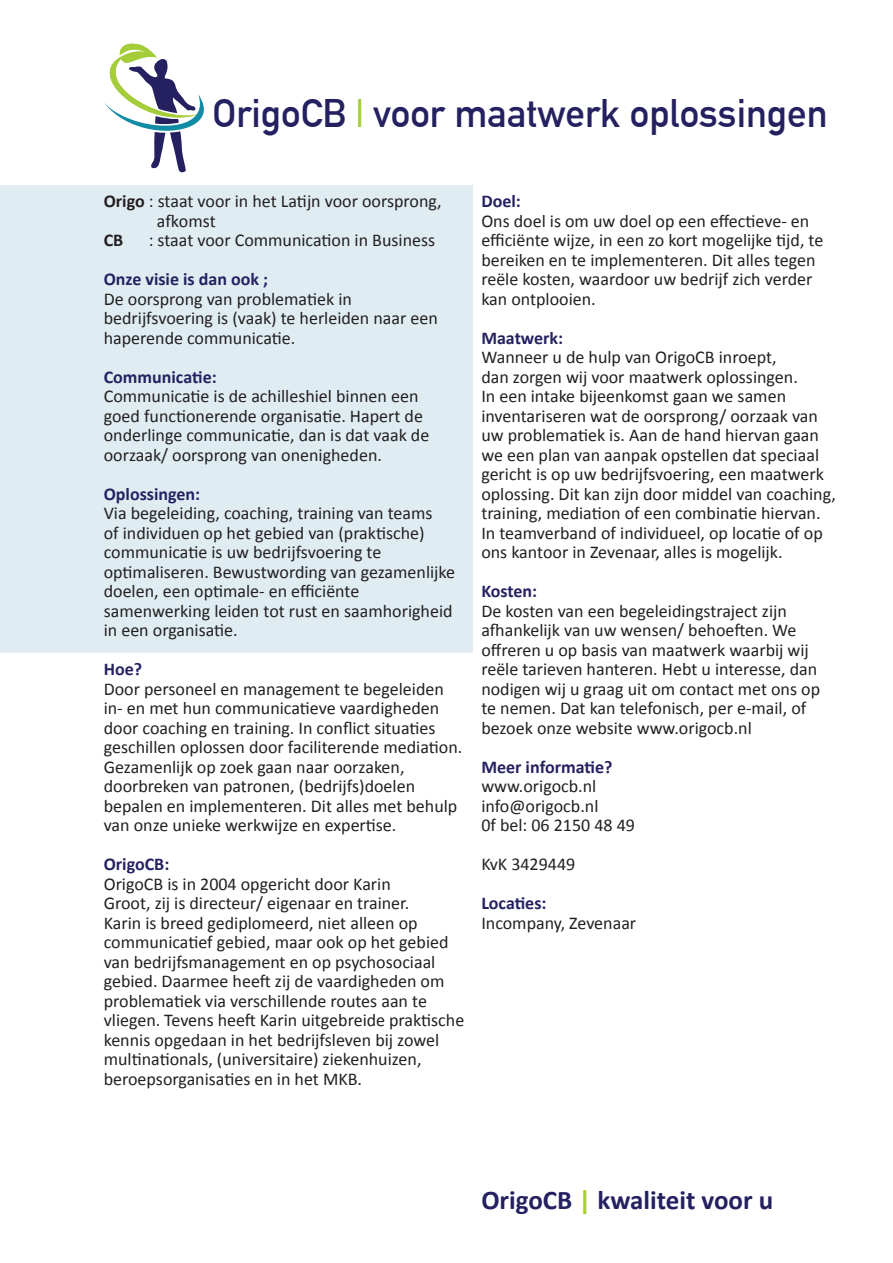
<style>
.page{position:relative;width:893px;height:1263px;background:#fff}
.page>*{position:absolute;margin:0;border:0;box-sizing:border-box;transform-origin:0 0}
.t1{font:700 39px "DIN Alternate";color:#252161}
.t2{font:700 27px "Calibri";color:#252161}
.t3{font:18px/19.5px "Calibri";color:#231f20}
.t4{font:700 18px "Calibri";color:#252161}
.t5{font:700 18px "Calibri";color:#231f20}
.s1{color:#a6ce39}
.s2{font-weight:700}
</style>
<div class="page">
<div style="left:0;top:185px;width:473px;height:468px;background:#dfedf2"></div>
<svg style="left:104px;top:43px;width:100px;height:129px"></svg>
<h1 class="t1" style="left:213px;top:84px;width:616px">OrigoCB <span class="s1">|</span> voor maatwerk oplossingen</h1>
<p class="t3" style="left:157px;top:191px;width:286px;text-indent:-53px"><span class="s2">Origo</span> : staat voor in het Latijn voor oorsprong, afkomst</p>
<p class="t5" style="left:104px;top:228px;width:21px">CB</p>
<p class="t3" style="left:149px;top:230px;width:288px">: staat voor Communication in Business</p>
<p class="t4" style="left:104px;top:267px;width:166px">Onze visie is dan ook ;</p>
<p class="t3" style="left:104px;top:289px;width:336px">De oorsprong van problematiek in bedrijfsvoering is (vaak) te herleiden naar een haperende communicatie.</p>
<p class="t4" style="left:104px;top:364px;width:114px">Communicatie:</p>
<p class="t3" style="left:104px;top:386px;width:327px">Communicatie is de achilleshiel binnen een goed functionerende organisatie. Hapert de onderlinge communicatie, dan is dat vaak de oorzaak/ oorsprong van onenigheden.</p>
<p class="t4" style="left:104px;top:481px;width:98px">Oplossingen:</p>
<p class="t3" style="left:104px;top:503px;width:353px">Via begeleiding, coaching, training van teams<br>of individuen op het gebied van (praktische) communicatie is uw bedrijfsvoering te optimaliseren. Bewustwording van gezamenlijke doelen, een optimale- en efficiënte samenwerking leiden tot rust en saamhorigheid in een organisatie.</p>
<p class="t4" style="left:104px;top:657px;width:40px">Hoe?</p>
<p class="t3" style="left:104px;top:679px;width:360px">Door personeel en management te begeleiden in- en met hun communicatieve vaardigheden door coaching en training. In conflict situaties geschillen oplossen door faciliterende mediation.<br>Gezamenlijk op zoek gaan naar oorzaken, doorbreken van patronen, (bedrijfs)doelen bepalen en implementeren. Dit alles met behulp van onze unieke werkwijze en expertise.</p>
<p class="t4" style="left:104px;top:852px;width:67px">OrigoCB:</p>
<p class="t3" style="left:104px;top:874px;width:362px">OrigoCB is in 2004 opgericht door Karin<br>Groot, zij is directeur/ eigenaar en trainer.<br>Karin is breed gediplomeerd, niet alleen op communicatief gebied, maar ook op het gebied van bedrijfsmanagement en op psychosociaal gebied. Daarmee heeft zij de vaardigheden om problematiek via verschillende routes aan te vliegen. Tevens heeft Karin uitgebreide praktische kennis opgedaan in het bedrijfsleven bij zowel multinationals, (universitaire) ziekenhuizen, beroepsorganisaties en in het MKB.</p>
<p class="t4" style="left:481px;top:189px;width:41px">Doel:</p>
<p class="t3" style="left:481px;top:210px;width:344px">Ons doel is om uw doel op een effectieve- en efficiënte wijze, in een zo kort mogelijke tijd, te bereiken en te implementeren. Dit alles tegen reële kosten, waardoor uw bedrijf zich verder kan ontplooien.</p>
<p class="t4" style="left:481px;top:325px;width:83px">Maatwerk:</p>
<p class="t3" style="left:481px;top:347px;width:356px">Wanneer u de hulp van OrigoCB inroept,<br>dan zorgen wij voor maatwerk oplossingen.<br>In een intake bijeenkomst gaan we samen inventariseren wat de oorsprong/ oorzaak van uw problematiek is. Aan de hand hiervan gaan we een plan van aanpak opstellen dat speciaal gericht is op uw bedrijfsvoering, een maatwerk oplossing. Dit kan zijn door middel van coaching, training, mediation of een combinatie hiervan.<br>In teamverband of individueel, op locatie of op ons kantoor in Zevenaar, alles is mogelijk.</p>
<p class="t4" style="left:481px;top:578px;width:57px">Kosten:</p>
<p class="t3" style="left:481px;top:600px;width:340px">De kosten van een begeleidingstraject zijn afhankelijk van uw wensen/ behoeften. We offreren u op basis van maatwerk waarbij wij reële tarieven hanteren. Hebt u interesse, dan nodigen wij u graag uit om contact met ons op te nemen. Dat kan telefonisch, per e-mail, of bezoek onze website www.origocb.nl</p>
<p class="t4" style="left:481px;top:754px;width:133px">Meer informatie?</p>
<p class="t3" style="left:481px;top:776px;width:155px">www.origocb.nl info@origocb.nl<br>0f bel: 06 2150 48 49</p>
<p class="t3" style="left:481px;top:854px;width:95px">KvK 3429449</p>
<p class="t4" style="left:481px;top:890px;width:67px">Locaties:</p>
<p class="t3" style="left:481px;top:912px;width:156px">Incompany, Zevenaar</p>
<h2 class="t2" style="left:481px;top:1181px;width:293px">OrigoCB <span class="s1">|</span> kwaliteit voor u</h2>
</div>
